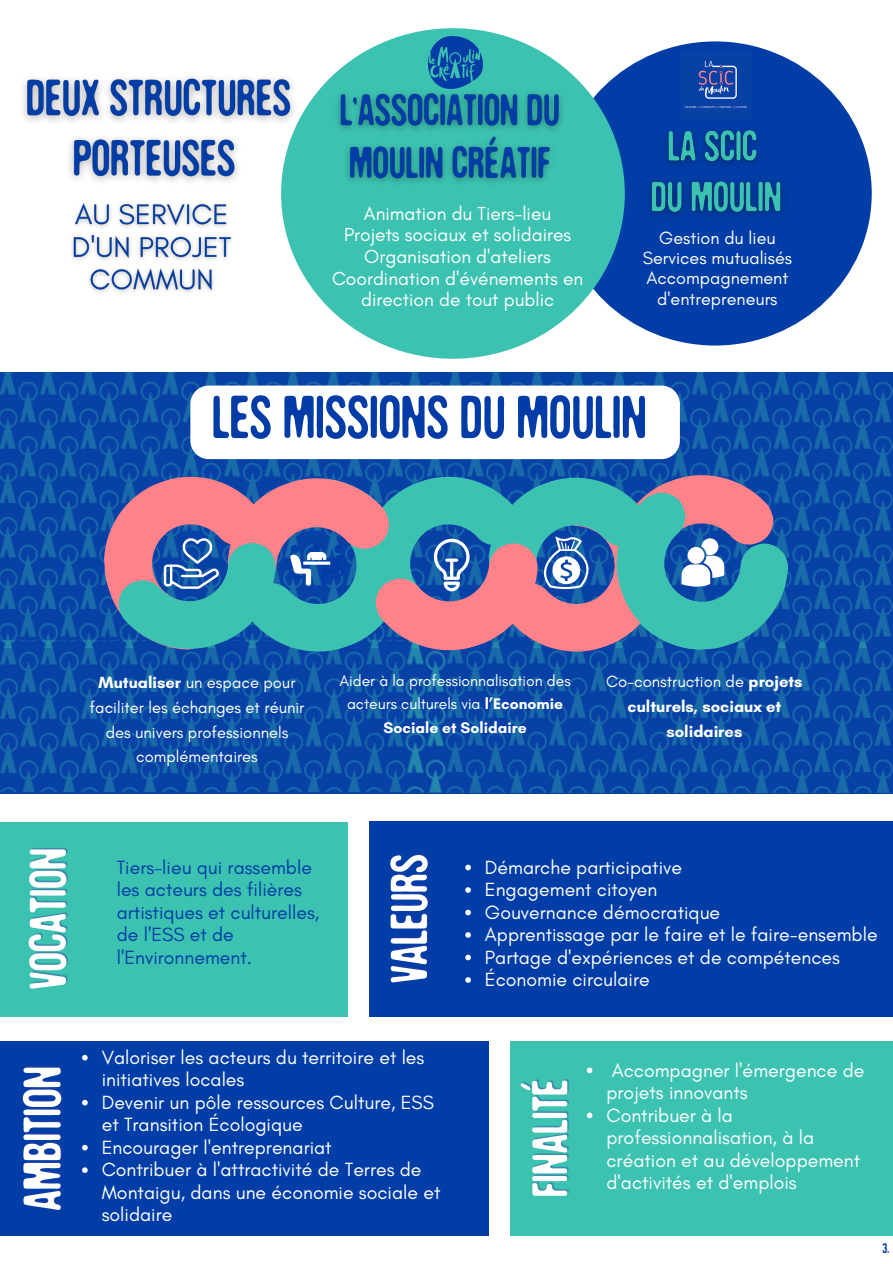
<style>
.page{position:relative;width:893px;height:1264px;background:#fff}
.page>*{position:absolute;margin:0;border:0;box-sizing:border-box;transform-origin:0 0}
.t1{font:63px "DCC Thealiensarecoming";color:#033ca7}
.t2{font:55.5px "DCC Thealiensarecoming";color:#fff}
.t3{font:54px "DCC Thealiensarecoming";color:#fff}
.t4{font:52.2px "DCC Thealiensarecoming";color:#fff}
.t5{font:19.5px/22.5px "Glacial Indifference";color:#fff}
.t6{font:19.5px/22.5px "Glacial Indifference";color:#003da6}
.t7{font:19.2px/21.6px "Glacial Indifference";color:#fff;text-align:center}
.t8{font:18px/20.2px "Glacial Indifference";color:#fff;text-align:center}
.t9{font:16.5px/24.6px "Glacial Indifference";color:#fff;text-align:center}
.t10{font:700 16.5px/24.6px "Glacial Indifference";color:#fff;text-align:center}
.t11{font:15.75px/23.4px "Glacial Indifference";color:#fff;text-align:center}
.t12{font:14.55px "DCC Thealiensarecoming";color:#003da6}
.s1{font-weight:700}
.s2{font-weight:400}
</style>
<div class="page">
<div style="left:0;top:1041px;width:488px;height:194px;background:#003da6"></div>
<div style="left:369px;top:821px;width:523px;height:195px;background:#003da6"></div>
<div style="left:510px;top:1041px;width:382px;height:194px;background:#3cc2b1"></div>
<div style="left:0;top:822px;width:348px;height:194px;background:#3cc2b1"></div>
<img style="left:0;top:647px;width:405px;height:145px">
<img style="left:0;top:372px;width:892px;height:275px">
<img style="left:405px;top:642px;width:487px;height:150px">
<svg style="left:98px;top:468px;width:690px;height:190px"></svg>
<div style="left:190px;top:385px;width:489px;height:74px;background:#fff;border-radius:18px"></div>
<div style="left:558px;top:41px;width:313px;height:304px;background:#003da6;border-radius:50%"></div>
<img style="left:649px;top:129px;width:134px;height:86px">
<div style="left:281px;top:28px;width:343px;height:330px;background:#3cc2b1;border-radius:50%"></div>
<img style="left:428px;top:37px;width:54px;height:45px">
<img style="left:338px;top:82px;width:224px;height:101px">
<svg style="left:586px;top:1067px;width:6px;height:6px"></svg>
<svg style="left:586px;top:1112px;width:6px;height:6px"></svg>
<svg style="left:82px;top:1054px;width:6px;height:6px"></svg>
<svg style="left:82px;top:1099px;width:6px;height:6px"></svg>
<svg style="left:82px;top:1144px;width:6px;height:6px"></svg>
<svg style="left:82px;top:1167px;width:6px;height:5px"></svg>
<svg style="left:465px;top:864px;width:6px;height:6px"></svg>
<svg style="left:465px;top:887px;width:6px;height:5px"></svg>
<svg style="left:465px;top:909px;width:6px;height:6px"></svg>
<svg style="left:465px;top:932px;width:6px;height:5px"></svg>
<svg style="left:465px;top:954px;width:6px;height:6px"></svg>
<svg style="left:465px;top:977px;width:6px;height:5px"></svg>
<img style="left:23px;top:77px;width:281px;height:127px">
<img style="left:64px;top:191px;width:174px;height:102px">
<img style="left:684px;top:60px;width:64px;height:49px">
<p class="t7" style="left:364px;top:202px;width:189px">Animation du Tiers-lieu</p>
<p class="t7" style="left:344px;top:224px;width:229px">Projets sociaux et solidaires</p>
<p class="t7" style="left:364px;top:245px;width:188px">Organisation d'ateliers</p>
<p class="t7" style="left:332px;top:267px;width:253px">Coordination d'événements en direction de tout public</p>
<p class="t8" style="left:659px;top:227px;width:118px">Gestion du lieu</p>
<p class="t8" style="left:642px;top:248px;width:151px">Services mutualisés</p>
<p class="t8" style="left:646px;top:268px;width:143px">Accompagnement d'entrepreneurs</p>
<p class="t1" style="left:212px;top:391px;width:436px">LES MISSIONS DU MOULIN</p>
<p class="t11" style="left:339px;top:668px;width:233px">Aider à la professionnalisation des acteurs culturels via <span class="s1">l’Economie<br>Sociale et Solidaire</span></p>
<p class="t9" style="left:90px;top:670px;width:216px"><span class="s1">Mutualiser</span> un espace pour faciliter les échanges et réunir des univers professionnels complémentaires</p>
<p class="t10" style="left:606px;top:669px;width:198px"><span class="s2">Co-construction de</span> projets culturels, sociaux et solidaires</p>
<p class="t3" style="left:25px;top:990px;width:144px;rotate:-90deg">VOCATION</p>
<p class="t6" style="left:117px;top:855px;width:204px">Tiers-lieu qui rassemble les acteurs des filières artistiques et culturelles, de l'ESS et de l'Environnement.</p>
<p class="t3" style="left:386px;top:983px;width:131px;rotate:-90deg">VALEURS</p>
<p class="t2" style="left:19px;top:1210px;width:146px;rotate:-90deg">AMBITION</p>
<p class="t5" style="left:102px;top:1045px;width:324px">Valoriser les acteurs du territoire et les initiatives locales</p>
<p class="t5" style="left:102px;top:1090px;width:334px">Devenir un pôle ressources Culture, ESS et Transition Écologique</p>
<p class="t5" style="left:102px;top:1135px;width:231px">Encourager l'entreprenariat</p>
<p class="t5" style="left:102px;top:1158px;width:340px">Contribuer à l'attractivité de Terres de<br>Montaigu, dans une économie sociale et solidaire</p>
<p class="t5" style="left:485px;top:855px;width:198px">Démarche participative</p>
<p class="t5" style="left:485px;top:878px;width:174px">Engagement citoyen</p>
<p class="t5" style="left:485px;top:900px;width:237px">Gouvernance démocratique</p>
<p class="t5" style="left:485px;top:923px;width:394px">Apprentissage par le faire et le faire-ensemble</p>
<p class="t5" style="left:485px;top:945px;width:356px">Partage d'expériences et de compétences</p>
<p class="t5" style="left:485px;top:968px;width:166px">Économie circulaire</p>
<p class="t4" style="left:528px;top:1197px;width:120px;rotate:-90deg">FINALITÉ</p>
<p class="t5" style="left:606px;top:1058px;width:259px">Accompagner l'émergence de projets innovants</p>
<p class="t5" style="left:606px;top:1103px;width:255px">Contribuer à la professionnalisation, à la création et au développement d'activités et d'emplois</p>
<p class="t12" style="left:882px;top:1242px;width:8px">3.</p>
</div>
